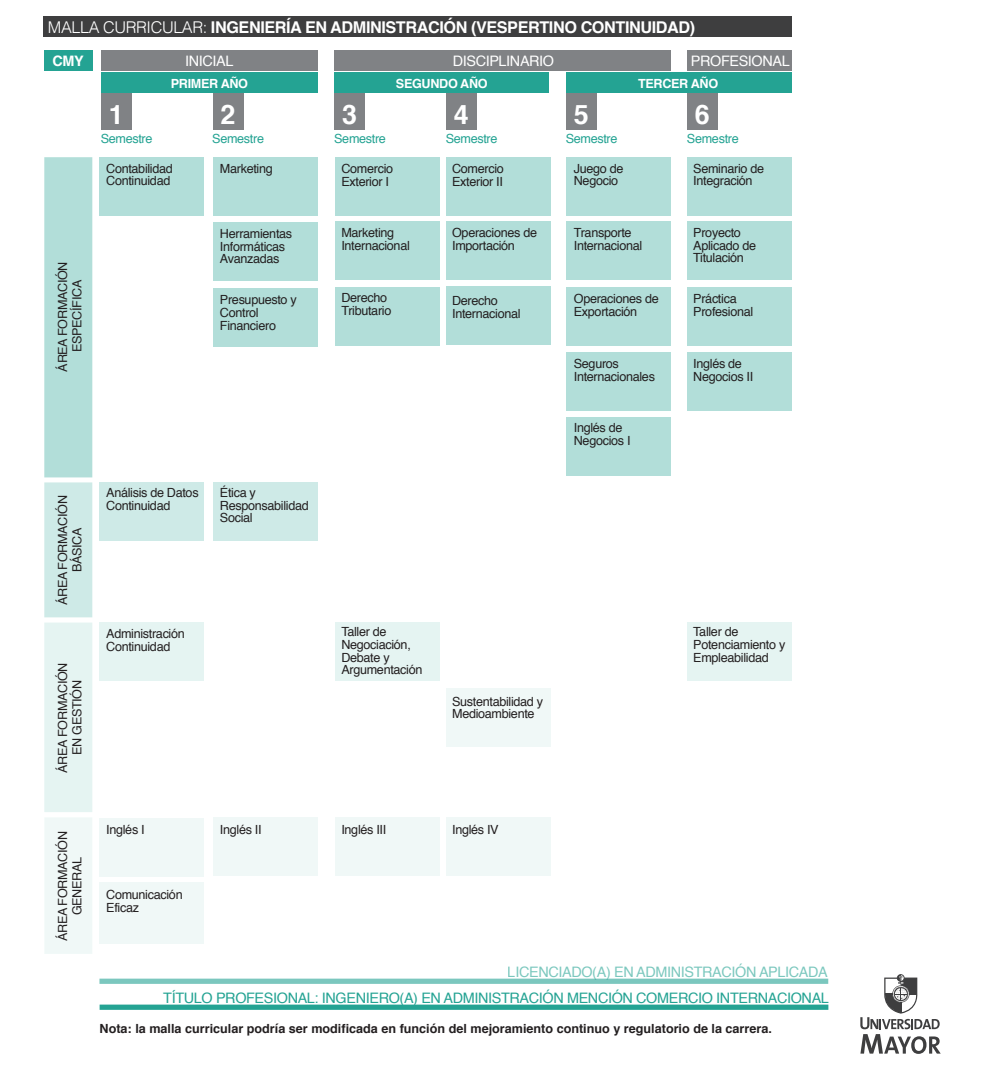
<style>
.page{position:relative;width:989px;height:1087px;background:#fff}
.page>*{position:absolute;margin:0;border:0;box-sizing:border-box;transform-origin:0 0}
.t1{font:700 26.78px "Helvetica";color:#fff}
.t2{font:700 16.28px "Helvetica";letter-spacing:-.025em;color:#fff}
.t3{font:14.35px "Helvetica";letter-spacing:-.025em;color:#24a393}
.t4{font:14.35px "Helvetica";letter-spacing:-.025em;color:#fff}
.t5{font:700 14.35px "Helvetica";color:#fff}
.t6{font:12.6px/12.6px "Helvetica";letter-spacing:-.025em;color:#231f20}
.t7{font:700 12.6px "Helvetica";color:#231f20}
.t8{font:12.6px "Helvetica";letter-spacing:-.025em;color:#24a393}
.t9{font:700 12.6px "Helvetica";letter-spacing:-.025em;color:#fff}
.s1{font-weight:300}
</style>
<div class="page">
<div style="left:44px;top:157px;width:48px;height:320px;background:#b2ded9"></div>
<div style="left:44px;top:482px;width:48px;height:135px;background:#ceeae7"></div>
<div style="left:44px;top:622px;width:48px;height:190px;background:#e5f4f2"></div>
<div style="left:101px;top:50px;width:216px;height:21px;background:#808285"></div>
<div style="left:44px;top:50px;width:49px;height:21px;background:#24a393"></div>
<div style="left:99px;top:157px;width:105px;height:58px;background:#b2ded9"></div>
<div style="left:565px;top:157px;width:105px;height:58px;background:#b2ded9"></div>
<div style="left:565px;top:222px;width:105px;height:58px;background:#b2ded9"></div>
<div style="left:565px;top:287px;width:105px;height:58px;background:#b2ded9"></div>
<div style="left:565px;top:417px;width:105px;height:58px;background:#b2ded9"></div>
<div style="left:445px;top:287px;width:105px;height:58px;background:#b2ded9"></div>
<div style="left:335px;top:287px;width:104px;height:59px;background:#b2ded9"></div>
<div style="left:565px;top:352px;width:105px;height:58px;background:#b2ded9"></div>
<div style="left:445px;top:222px;width:105px;height:58px;background:#b2ded9"></div>
<div style="left:213px;top:157px;width:104px;height:58px;background:#b2ded9"></div>
<div style="left:335px;top:157px;width:104px;height:58px;background:#b2ded9"></div>
<div style="left:446px;top:157px;width:105px;height:58px;background:#b2ded9"></div>
<div style="left:335px;top:222px;width:104px;height:58px;background:#b2ded9"></div>
<div style="left:213px;top:222px;width:104px;height:58px;background:#b2ded9"></div>
<div style="left:213px;top:288px;width:104px;height:58px;background:#b2ded9"></div>
<div style="left:99px;top:482px;width:105px;height:58px;background:#ceeae7"></div>
<div style="left:445px;top:817px;width:105px;height:58px;background:#f0f8f7"></div>
<div style="left:99px;top:622px;width:105px;height:58px;background:#e5f4f2"></div>
<div style="left:99px;top:818px;width:105px;height:58px;background:#f0f8f7"></div>
<div style="left:213px;top:817px;width:104px;height:58px;background:#f0f8f7"></div>
<div style="left:213px;top:482px;width:104px;height:58px;background:#ceeae7"></div>
<div style="left:101px;top:73px;width:216px;height:20px;background:#24a393"></div>
<div style="left:101px;top:93px;width:30px;height:37px;background:#808285"></div>
<div style="left:213px;top:93px;width:30px;height:37px;background:#808285"></div>
<div style="left:335px;top:622px;width:104px;height:58px;background:#e5f4f2"></div>
<div style="left:335px;top:817px;width:104px;height:58px;background:#f0f8f7"></div>
<div style="left:445px;top:688px;width:105px;height:58px;background:#f0f8f7"></div>
<div style="left:44px;top:817px;width:48px;height:136px;background:#f0f8f7"></div>
<div style="left:99px;top:881px;width:105px;height:62px;background:#f0f8f7"></div>
<div style="left:334px;top:93px;width:31px;height:37px;background:#808285"></div>
<div style="left:445px;top:93px;width:31px;height:37px;background:#808285"></div>
<div style="left:334px;top:73px;width:214px;height:20px;background:#24a393"></div>
<div style="left:44px;top:16px;width:747px;height:21px;background:#3e3e3f"></div>
<div style="left:334px;top:50px;width:336px;height:21px;background:#808285"></div>
<div style="left:565px;top:93px;width:31px;height:37px;background:#808285"></div>
<div style="left:565px;top:73px;width:226px;height:20px;background:#24a393"></div>
<div style="left:686px;top:157px;width:105px;height:58px;background:#b2ded9"></div>
<div style="left:686px;top:222px;width:105px;height:58px;background:#b2ded9"></div>
<div style="left:686px;top:287px;width:105px;height:58px;background:#b2ded9"></div>
<div style="left:686px;top:352px;width:105px;height:58px;background:#b2ded9"></div>
<div style="left:686px;top:622px;width:105px;height:58px;background:#e5f4f2"></div>
<div style="left:686px;top:93px;width:31px;height:37px;background:#808285"></div>
<div style="left:686px;top:50px;width:105px;height:21px;background:#808285"></div>
<div style="left:100px;top:1004px;width:728px;height:5px;background:#24a393"></div>
<div style="left:99px;top:978px;width:729px;height:5px;background:#7bc7be"></div>
<svg style="left:860px;top:974px;width:80px;height:79px"></svg>
<p class="t2" style="left:48px;top:15px;width:648px"><span class="s1">MALLA CURRICULAR:</span> INGENIERÍA EN ADMINISTRACIÓN (VESPERTINO CONTINUIDAD)</p>
<p class="t5" style="left:52px;top:49px;width:33px">CMY</p>
<p class="t4" style="left:185px;top:50px;width:50px">INICIAL</p>
<p class="t4" style="left:452px;top:50px;width:103px">DISCIPLINARIO</p>
<p class="t4" style="left:690px;top:50px;width:100px">PROFESIONAL</p>
<p class="t9" style="left:171px;top:73px;width:79px">PRIMER AÑO</p>
<p class="t9" style="left:396px;top:73px;width:93px">SEGUNDO AÑO</p>
<p class="t9" style="left:638px;top:73px;width:82px">TERCER AÑO</p>
<h1 class="t1" style="left:109px;top:93px;width:16px">1</h1>
<h1 class="t1" style="left:220px;top:93px;width:16px">2</h1>
<h1 class="t1" style="left:342px;top:93px;width:16px">3</h1>
<h1 class="t1" style="left:453px;top:93px;width:16px">4</h1>
<h1 class="t1" style="left:573px;top:93px;width:16px">5</h1>
<h1 class="t1" style="left:694px;top:93px;width:16px">6</h1>
<p class="t8" style="left:101px;top:129px;width:53px">Semestre</p>
<p class="t8" style="left:212px;top:129px;width:53px">Semestre</p>
<p class="t8" style="left:334px;top:129px;width:53px">Semestre</p>
<p class="t8" style="left:445px;top:129px;width:53px">Semestre</p>
<p class="t8" style="left:565px;top:129px;width:53px">Semestre</p>
<p class="t8" style="left:686px;top:129px;width:53px">Semestre</p>
<p class="t6" style="left:56px;top:371px;width:112px;line-height:14.3px;text-align:center;rotate:-90deg">ÁREA FORMACIÓN<br>ESPECÍFICA</p>
<p class="t6" style="left:106px;top:162px;width:68px">Contabilidad<br>Continuidad</p>
<p class="t6" style="left:220px;top:163px;width:54px">Marketing</p>
<p class="t6" style="left:341px;top:163px;width:53px">Comercio<br>Exterior I</p>
<p class="t6" style="left:452px;top:163px;width:53px">Comercio<br>Exterior II</p>
<p class="t6" style="left:220px;top:228px;width:74px">Herramientas<br>Informáticas<br>Avanzadas</p>
<p class="t6" style="left:220px;top:294px;width:78px">Presupuesto y<br>Control<br>Financiero</p>
<p class="t6" style="left:341px;top:226px;width:70px">Marketing<br>Internacional</p>
<p class="t6" style="left:341px;top:291px;width:51px">Derecho<br>Tributario</p>
<p class="t6" style="left:452px;top:226px;width:86px">Operaciones de<br>Importación</p>
<p class="t6" style="left:452px;top:294px;width:70px">Derecho<br>Internacional</p>
<p class="t6" style="left:56px;top:605px;width:112px;line-height:14.3px;text-align:center;rotate:-90deg">ÁREA FORMACIÓN<br>BÁSICA</p>
<p class="t6" style="left:56px;top:772px;width:112px;line-height:14.3px;text-align:center;rotate:-90deg">ÁREA FORMACIÓN<br>EN GESTIÓN</p>
<p class="t6" style="left:106px;top:486px;width:94px">Análisis de Datos<br>Continuidad</p>
<p class="t6" style="left:220px;top:486px;width:90px">Ética y<br>Responsabilidad<br>Social</p>
<p class="t6" style="left:106px;top:627px;width:80px">Administración<br>Continuidad</p>
<p class="t6" style="left:341px;top:626px;width:82px">Taller de<br>Negociación,<br>Debate y<br>Argumentación</p>
<p class="t6" style="left:452px;top:695px;width:92px">Sustentabilidad y<br>Medioambiente</p>
<p class="t6" style="left:573px;top:162px;width:51px">Juego de<br>Negocio</p>
<p class="t6" style="left:573px;top:226px;width:70px">Transporte<br>Internacional</p>
<p class="t6" style="left:573px;top:293px;width:86px">Operaciones de<br>Exportación</p>
<p class="t6" style="left:573px;top:358px;width:83px">Seguros<br>Internacionales</p>
<p class="t6" style="left:573px;top:422px;width:58px">Inglés de<br>Negocios I</p>
<p class="t6" style="left:693px;top:162px;width:72px">Seminario de<br>Integración</p>
<p class="t6" style="left:693px;top:226px;width:64px">Proyecto<br>Aplicado de<br>Titulación</p>
<p class="t6" style="left:693px;top:293px;width:61px">Práctica<br>Profesional</p>
<p class="t6" style="left:693px;top:358px;width:61px">Inglés de<br>Negocios II</p>
<p class="t6" style="left:693px;top:626px;width:93px">Taller de<br>Potenciamiento y<br>Empleabilidad</p>
<p class="t6" style="left:56px;top:941px;width:112px;line-height:14.3px;text-align:center;rotate:-90deg">ÁREA FORMACIÓN<br>GENERAL</p>
<p class="t6" style="left:106px;top:823px;width:40px">Inglés I</p>
<p class="t6" style="left:220px;top:824px;width:43px">Inglés II</p>
<p class="t6" style="left:106px;top:888px;width:78px">Comunicación<br>Eficaz</p>
<p class="t6" style="left:341px;top:824px;width:46px">Inglés III</p>
<p class="t6" style="left:452px;top:824px;width:48px">Inglés IV</p>
<p class="t3" style="left:507px;top:960px;width:321px">LICENCIADO(A) EN ADMINISTRACIÓN APLICADA</p>
<p class="t3" style="left:163px;top:986px;width:667px">TÍTULO PROFESIONAL: INGENIERO(A) EN ADMINISTRACIÓN MENCIÓN COMERCIO INTERNACIONAL</p>
<p class="t7" style="left:100px;top:1018px;width:673px">Nota: la malla curricular podría ser modificada en función del mejoramiento continuo y regulatorio de la carrera.</p>
</div>
